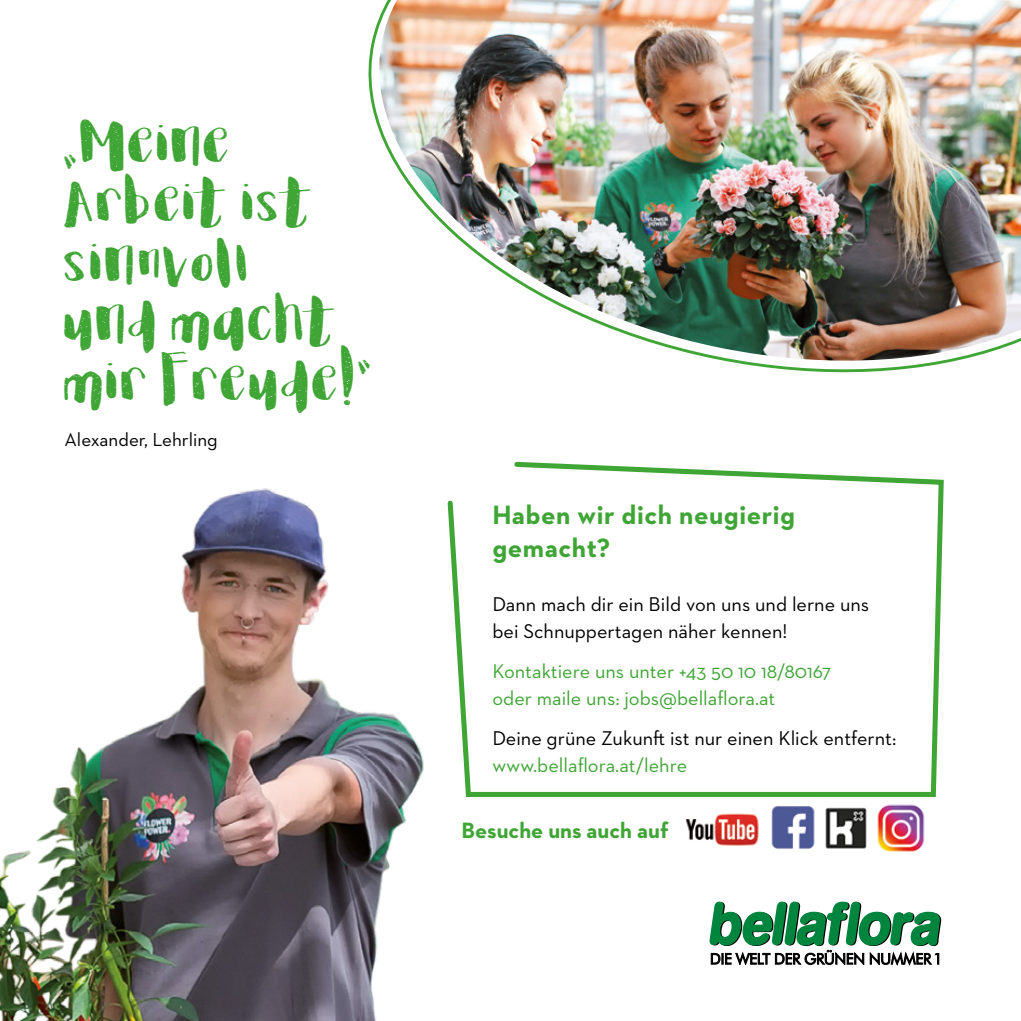
<style>
.page{position:relative;width:1021px;height:1021px;background:#fff}
.page>*{position:absolute;margin:0;border:0;box-sizing:border-box;transform-origin:0 0}
.t1{font:49.5px/59.4px "Ornette Printed";color:#3fa535}
.t2{font:700 27px/33.8px "Neutraface 2 Text";letter-spacing:.02em;color:#3fa535}
.t3{font:700 22.5px "Neutraface 2 Text";color:#3fa535}
.t4{font:20.25px/27px "Neutraface 2 Text";color:#000}
.t5{font:20.25px/27px "Neutraface 2 Text";color:#3fa535}
.t6{font:19.12px "Neutraface 2 Text";color:#000}
</style>
<div class="page">
<img style="left:771px;top:806px;width:44px;height:43px">
<img style="left:825px;top:807px;width:42px;height:42px">
<img style="left:685px;top:813px;width:74px;height:33px">
<img style="left:877px;top:804px;width:48px;height:48px">
<img style="left:369px;top:0;width:651px;height:371px">
<svg style="left:709px;top:901px;width:232px;height:63px"></svg>
<svg style="left:482px;top:461px;width:462px;height:336px"></svg>
<img style="left:0;top:488px;width:482px;height:532px">
<h1 class="t1" style="left:65px;top:114px;width:311px">„Meine<br>Arbeit ist sinnvoll<br>und macht mir Freude!“</h1>
<p class="t6" style="left:65px;top:427px;width:155px">Alexander, Lehrling</p>
<h2 class="t2" style="left:492px;top:497px;width:304px">Haben wir dich neugierig gemacht?</h2>
<p class="t4" style="left:492px;top:590px;width:378px">Dann mach dir ein Bild von uns und lerne uns bei Schnuppertagen näher kennen!</p>
<p class="t5" style="left:492px;top:657px;width:340px">Kontaktiere uns unter +43 50 10 18/80167 oder maile uns: jobs@bellaflora.at</p>
<p class="t4" style="left:492px;top:724px;width:405px">Deine grüne Zukunft ist nur einen Klick entfernt:</p>
<p class="t5" style="left:492px;top:751px;width:196px">www.bellaflora.at/lehre</p>
<p class="t3" style="left:461px;top:815px;width:208px">Besuche uns auch auf</p>
</div>
